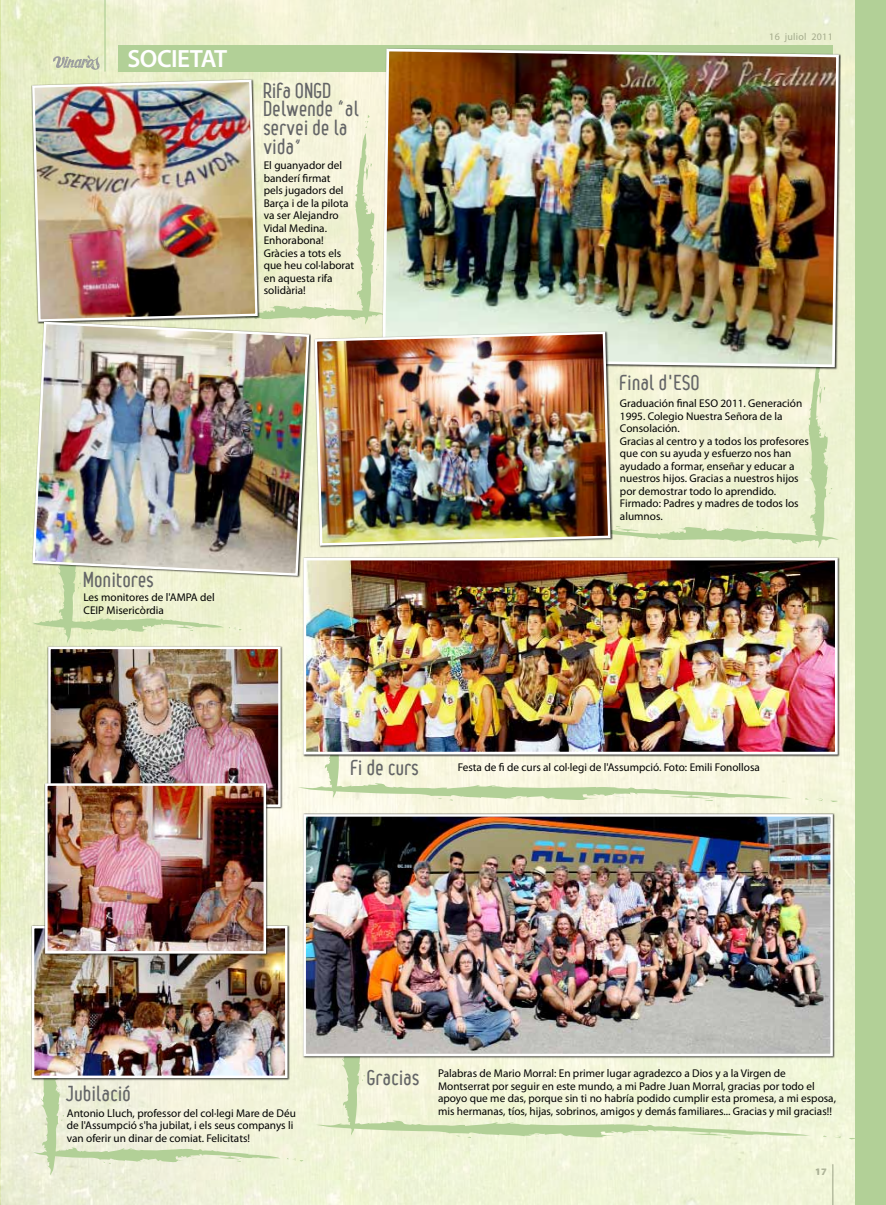
<style>
.page{position:relative;width:886px;height:1205px;background:#fff}
.page>*{position:absolute;margin:0;border:0;box-sizing:border-box;transform-origin:0 0}
.t1{font:600 25px "Myriad Pro";letter-spacing:-.02em;color:#fff}
.t2{font:700 20.25px/18.8px "Leger";letter-spacing:.05em;color:#646567}
.t3{font:11.25px/12.5px "Myriad Pro";color:#000}
.t4{font:10px "Myriad Pro";letter-spacing:.025em;color:#9c9e9f}
.t5{font:900 10px "Myriad Pro";color:#9c9e9f}
</style>
<div class="page">
<div style="left:0;top:0;width:886px;height:1205px;background:#000;opacity:.75"></div>
<hr style="left:104px;top:0;width:2px;height:72px;background:#b2d097">
<div style="left:118px;top:45px;width:714px;height:27px;background:#b2d097"></div>
<svg style="left:53px;top:55px;width:47px;height:15px"></svg>
<div style="left:856px;top:0;width:30px;height:1205px;background:#b2d097"></div>
<svg style="left:32px;top:578px;width:210px;height:65px;background:#e4ecc4"></svg>
<svg style="left:260px;top:114px;width:121px;height:211px;background:#ecefd0"></svg>
<svg style="left:286px;top:1158px;width:18px;height:3px"></svg>
<svg style="left:33px;top:1080px;width:247px;height:95px;background:#e9edd3"></svg>
<svg style="left:803px;top:798px;width:36px;height:4px"></svg>
<svg style="left:298px;top:588px;width:494px;height:213px;background:#edf0d4"></svg>
<svg style="left:821px;top:1135px;width:35px;height:4px"></svg>
<svg style="left:316px;top:1058px;width:494px;height:80px;background:#ebf1d2"></svg>
<svg style="left:613px;top:369px;width:226px;height:179px;background:#ecf0d0"></svg>
<div style="left:31px;top:925px;width:259px;height:155px;background:#000;opacity:.75"></div>
<img style="left:35px;top:929px;width:250px;height:146px">
<div style="left:32px;top:926px;width:256px;height:152px;border:2px solid #fff"></div>
<img style="left:51px;top:650px;width:227px;height:154px">
<div style="left:48px;top:647px;width:233px;height:160px;border:2px solid #fff"></div>
<div style="left:44px;top:782px;width:224px;height:173px;background:#000;opacity:.75"></div>
<img style="left:48px;top:786px;width:215px;height:164px">
<div style="left:45px;top:783px;width:221px;height:170px;border:2px solid #fff"></div>
<img style="left:306px;top:817px;width:524px;height:236px">
<div style="left:303px;top:814px;width:530px;height:242px;border:2px solid #fff"></div>
<img style="left:381px;top:47px;width:459px;height:321px">
<img style="left:313px;top:330px;width:299px;height:217px">
<div style="left:302px;top:557px;width:538px;height:199px;background:#000;opacity:.75"></div>
<img style="left:307px;top:562px;width:527px;height:188px">
<div style="left:303px;top:558px;width:535px;height:196px;border:3px solid #fff"></div>
<img style="left:31px;top:78px;width:228px;height:242px">
<img style="left:31px;top:320px;width:279px;height:257px">
<h1 class="t1" style="left:127px;top:43px;width:101px">SOCIETAT</h1>
<h2 class="t2" style="left:264px;top:81px;width:96px">Rifa ONGD<br>Delwende “al servei de la vida”</h2>
<p class="t3" style="left:264px;top:159px;width:92px">El guanyador del banderí firmat<br>pels jugadors del<br>Barça i de la pilota va ser Alejandro<br>Vidal Medina.<br>Enhorabona!<br>Gràcies a tots els que heu col·laborat en aquesta rifa solidària!</p>
<h2 class="t2" style="left:83px;top:570px;width:71px">Monitores</h2>
<p class="t3" style="left:83px;top:591px;width:133px">Les monitores de l'AMPA del<br>CEIP Misericòrdia</p>
<p class="t4" style="left:769px;top:31px;width:65px">16 juliol 2011</p>
<h2 class="t2" style="left:620px;top:373px;width:81px">Final d'ESO</h2>
<p class="t3" style="left:620px;top:397px;width:190px">Graduación final ESO 2011. Generación<br>1995. Colegio Nuestra Señora de la<br>Consolación.<br>Gracias al centro y a todos los profesores que con su ayuda y esfuerzo nos han ayudado a formar, enseñar y educar a nuestros hijos. Gracias a nuestros hijos por demostrar todo lo aprendido.<br>Firmado: Padres y madres de todos los alumnos.</p>
<h2 class="t2" style="left:351px;top:758px;width:69px">Fi de curs</h2>
<p class="t3" style="left:458px;top:761px;width:304px">Festa de fi de curs al col·legi de l'Assumpció. Foto: Emili Fonollosa</p>
<h2 class="t2" style="left:67px;top:1084px;width:65px">Jubilació</h2>
<p class="t3" style="left:67px;top:1106px;width:231px">Antonio Lluch, professor del col·legi Mare de Déu de l'Assumpció s'ha jubilat, i els seus companys li van oferir un dinar de comiat. Felicitats!</p>
<h2 class="t2" style="left:367px;top:1068px;width:53px">Gracias</h2>
<p class="t3" style="left:438px;top:1067px;width:399px">Palabras de Mario Morral: En primer lugar agradezco a Dios y a la Virgen de Montserrat por seguir en este mundo, a mi Padre Juan Morral, gracias por todo el apoyo que me das, porque sin ti no habría podido cumplir esta promesa, a mi esposa, mis hermanas, tíos, hijas, sobrinos, amigos y demás familiares... Gracias y mil gracias!!</p>
<p class="t5" style="left:815px;top:1165px;width:13px">17</p>
</div>
